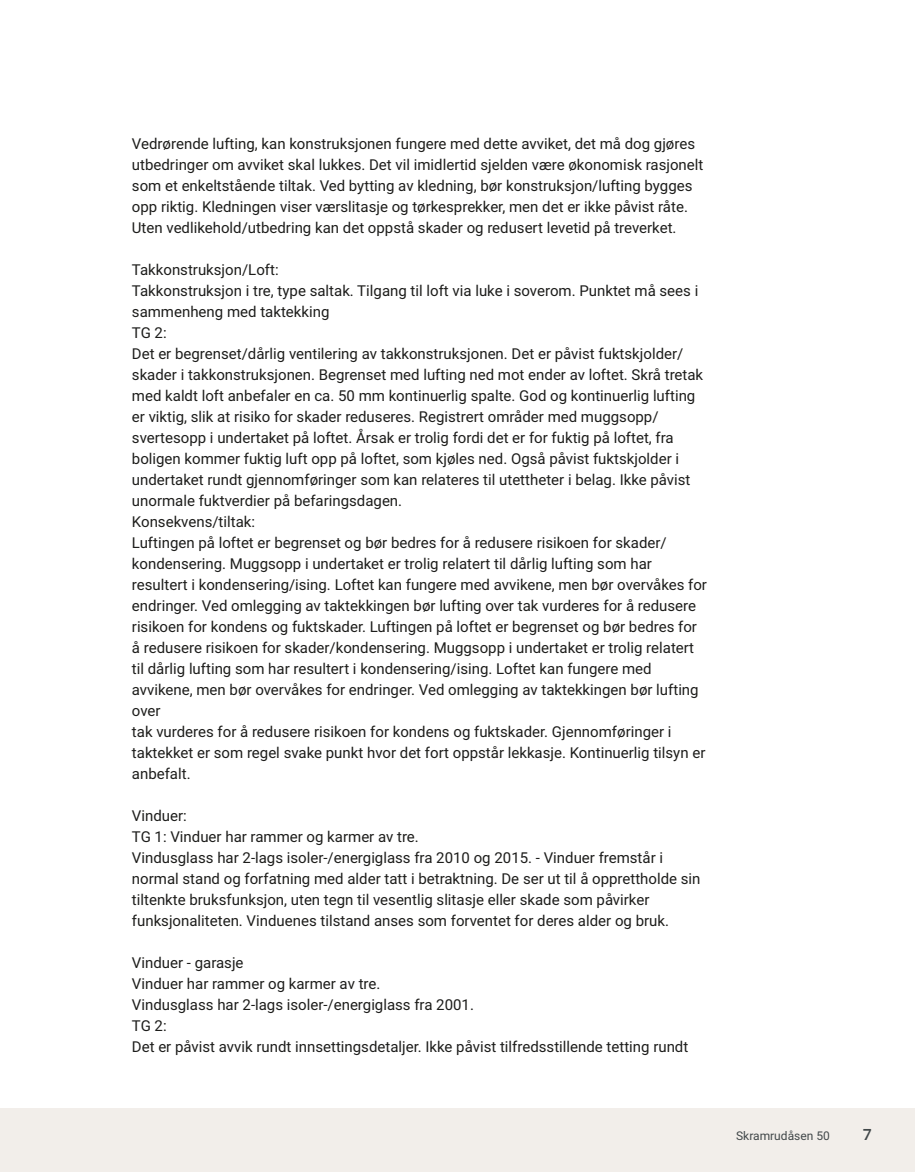
<style>
.page{position:relative;width:915px;height:1172px;background:#fff}
.page>*{position:absolute;margin:0;border:0;box-sizing:border-box;transform-origin:0 0}
.t1{font:700 18px "Arya";color:#414749}
.t2{font:15px/21px "Roboto Vitec";color:#1d1d1b}
.t3{font:12px "Roboto Vitec";color:#414749}
</style>
<div class="page">
<div style="left:0;top:1108px;width:914px;height:64px;background:#f2eeea"></div>
<p class="t2" style="left:132px;top:132px;width:572px">Vedrørende lufting, kan konstruksjonen fungere med dette avviket, det må dog gjøres utbedringer om avviket skal lukkes. Det vil imidlertid sjelden være økonomisk rasjonelt som et enkeltstående tiltak. Ved bytting av kledning, bør konstruksjon/ lufting bygges opp riktig. Kledningen viser værslitasje og tørkesprekker, men det er ikke påvist råte.<br>Uten vedlikehold/ utbedring kan det oppstå skader og redusert levetid på treverket.</p>
<p class="t2" style="left:132px;top:258px;width:576px">Takkonstruksjon/ Loft:<br>Takkonstruksjon i tre, type saltak. Tilgang til loft via luke i soverom. Punktet må sees i sammenheng med taktekking<br>TG 2:<br>Det er begrenset/ dårlig ventilering av takkonstruksjonen. Det er påvist fuktskjolder/ skader i takkonstruksjonen. Begrenset med lufting ned mot ender av loftet. Skrå tretak med kaldt loft anbefaler en ca. 50 mm kontinuerlig spalte. God og kontinuerlig lufting er viktig, slik at risiko for skader reduseres. Registrert områder med muggsopp/ svertesopp i undertaket på loftet. Årsak er trolig fordi det er for fuktig på loftet, fra boligen kommer fuktig luft opp på loftet, som kjøles ned. Også påvist fuktskjolder i undertaket rundt gjennomføringer som kan relateres til utettheter i belag. Ikke påvist unormale fuktverdier på befaringsdagen.<br>Konsekvens/ tiltak:<br>Luftingen på loftet er begrenset og bør bedres for å redusere risikoen for skader/ kondensering. Muggsopp i undertaket er trolig relatert til dårlig lufting som har resultert i kondensering/ ising. Loftet kan fungere med avvikene, men bør overvåkes for endringer. Ved omlegging av taktekkingen bør lufting over tak vurderes for å redusere risikoen for kondens og fuktskader. Luftingen på loftet er begrenset og bør bedres for å redusere risikoen for skader/ kondensering. Muggsopp i undertaket er trolig relatert til dårlig lufting som har resultert i kondensering/ ising. Loftet kan fungere med avvikene, men bør overvåkes for endringer. Ved omlegging av taktekkingen bør lufting over<br>tak vurderes for å redusere risikoen for kondens og fuktskader. Gjennomføringer i taktekket er som regel svake punkt hvor det fort oppstår lekkasje. Kontinuerlig tilsyn er anbefalt.</p>
<p class="t2" style="left:132px;top:804px;width:570px">Vinduer:<br>TG 1: Vinduer har rammer og karmer av tre.<br>Vindusglass har 2‑lags isoler‑/ energiglass fra 2010 og 2015. ‑ Vinduer fremstår i normal stand og forfatning med alder tatt i betraktning. De ser ut til å opprettholde sin tiltenkte bruksfunksjon, uten tegn til vesentlig slitasje eller skade som påvirker funksjonaliteten. Vinduenes tilstand anses som forventet for deres alder og bruk.</p>
<p class="t2" style="left:132px;top:951px;width:557px">Vinduer ‑ garasje<br>Vinduer har rammer og karmer av tre.<br>Vindusglass har 2‑lags isoler‑/ energiglass fra 2001.<br>TG 2:<br>Det er påvist avvik rundt innsettingsdetaljer. Ikke påvist tilfredsstillende tetting rundt</p>
<p class="t3" style="left:735px;top:1127px;width:95px">Skramrudåsen 50</p>
<p class="t1" style="left:862px;top:1123px;width:11px">7</p>
</div>
